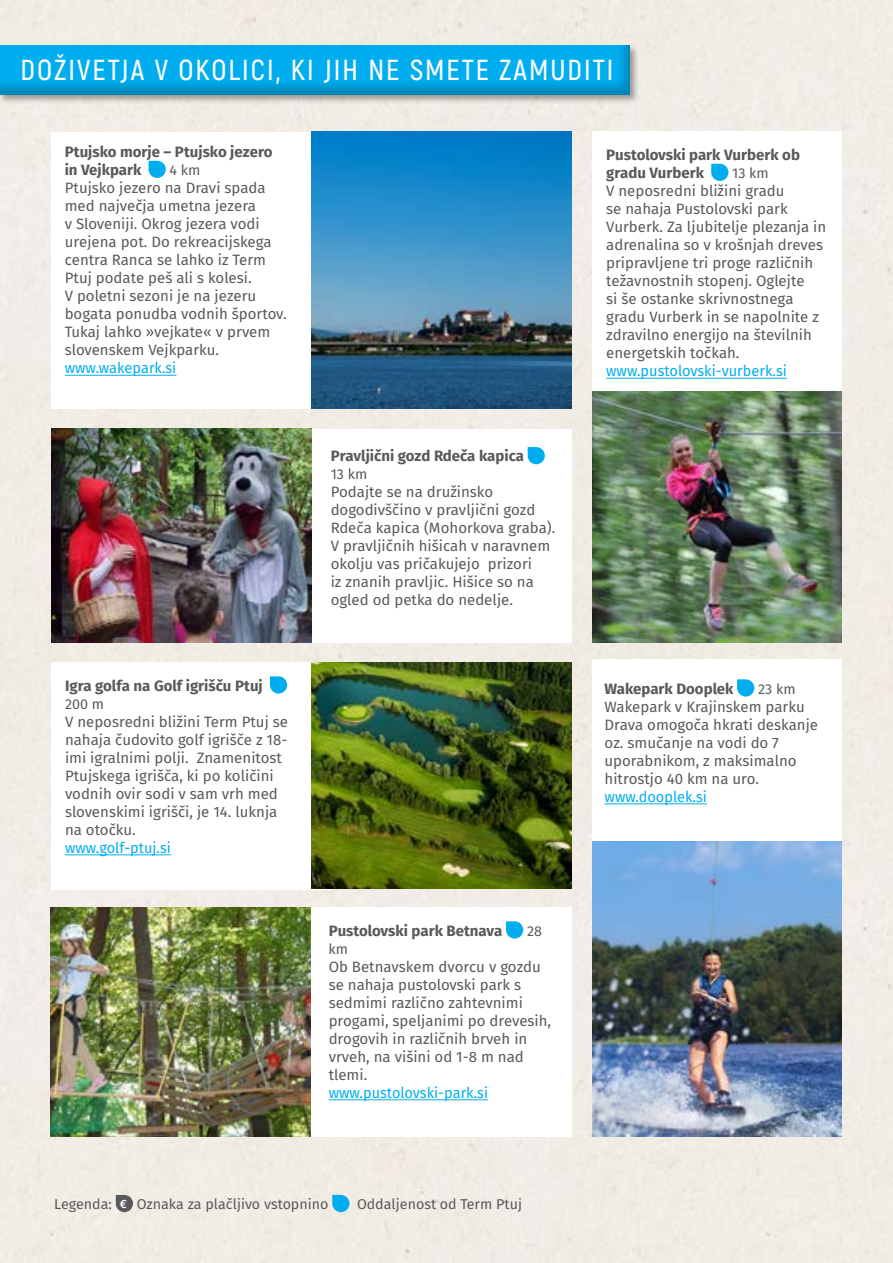
<style>
.page{position:relative;width:893px;height:1263px;background:#f1ede4}
.page>*{position:absolute;margin:0;border:0;box-sizing:border-box;transform-origin:0 0}
.t1{font:600 28.95px "Akrobat";letter-spacing:.07em;color:#fff}
.t2{font:15px/18px "Fira Sans";color:#58595b}
.t3{font:700 15px/18px "Fira Sans";color:#58595b}
.t4{font:15px "Fira Sans";color:#00aeef}
.t5{font:14.25px "Fira Sans";color:#58595b}
.s1{font-weight:500;font-size:12px;color:#fff}
</style>
<div class="page">
<div style="left:51px;top:132px;width:281px;height:276px;background:#fff"></div>
<svg style="left:116px;top:1195px;width:17px;height:17px"></svg>
<svg style="left:332px;top:1195px;width:17px;height:17px"></svg>
<div style="left:0;top:45px;width:639px;height:60px;background:#000;opacity:.35"></div>
<div style="left:0;top:34px;width:641px;height:62px;background:#000;opacity:.25"></div>
<img style="left:311px;top:132px;width:260px;height:276px">
<hr style="left:65px;top:375px;width:111px;height:1px;background:#00aeef">
<svg style="left:149px;top:161px;width:17px;height:17px"></svg>
<div style="left:592px;top:132px;width:250px;height:260px;background:#fff"></div>
<img style="left:592px;top:392px;width:250px;height:251px">
<hr style="left:606px;top:378px;width:181px;height:1px;background:#00aeef">
<svg style="left:711px;top:164px;width:17px;height:17px"></svg>
<div style="left:290px;top:429px;width:282px;height:214px;background:#fff"></div>
<img style="left:51px;top:429px;width:260px;height:214px">
<svg style="left:528px;top:447px;width:17px;height:17px"></svg>
<div style="left:51px;top:663px;width:281px;height:227px;background:#fff"></div>
<img style="left:311px;top:663px;width:260px;height:225px">
<div style="left:290px;top:907px;width:281px;height:230px;background:#fff"></div>
<img style="left:51px;top:907px;width:260px;height:230px">
<hr style="left:65px;top:854px;width:106px;height:1px;background:#00aeef">
<svg style="left:270px;top:676px;width:17px;height:17px"></svg>
<hr style="left:329px;top:1099px;width:159px;height:1px;background:#00aeef">
<svg style="left:506px;top:921px;width:17px;height:17px"></svg>
<div style="left:592px;top:659px;width:250px;height:183px;background:#fff"></div>
<img style="left:592px;top:842px;width:250px;height:295px">
<hr style="left:605px;top:803px;width:102px;height:1px;background:#00aeef">
<svg style="left:737px;top:679px;width:17px;height:17px"></svg>
<h1 class="t1" style="left:21px;top:53px;width:594px">DOŽIVETJA V OKOLICI, KI JIH NE SMETE ZAMUDITI</h1>
<p class="t3" style="left:65px;top:144px;width:209px">Ptujsko morje – Ptujsko jezero in Vejkpark</p>
<p class="t5" style="left:170px;top:160px;width:32px">4 km</p>
<p class="t2" style="left:65px;top:180px;width:223px">Ptujsko jezero na Dravi spada med največja umetna jezera<br>v Sloveniji. Okrog jezera vodi urejena pot. Do rekreacijskega centra Ranca se lahko iz Term<br>Ptuj podate peš ali s kolesi.<br>V poletni sezoni je na jezeru bogata ponudba vodnih športov.<br>Tukaj lahko »vejkate« v prvem slovenskem Vejkparku.</p>
<p class="t4" style="left:65px;top:357px;width:113px">www.wakepark.si</p>
<p class="t3" style="left:65px;top:677px;width:199px">Igra golfa na Golf igrišču Ptuj</p>
<p class="t5" style="left:65px;top:694px;width:40px">200 m</p>
<p class="t2" style="left:65px;top:713px;width:225px">V neposredni bližini Term Ptuj se nahaja čudovito golf igrišče z 18- imi igralnimi polji. Znamenitost<br>Ptujskega igrišča, ki po količini vodnih ovir sodi v sam vrh med slovenskimi igrišči, je 14. luknja na otočku.</p>
<p class="t4" style="left:65px;top:837px;width:107px">www.golf-ptuj.si</p>
<p class="t3" style="left:331px;top:448px;width:195px">Pravljični gozd Rdeča kapica</p>
<p class="t5" style="left:331px;top:464px;width:38px">13 km</p>
<p class="t2" style="left:331px;top:484px;width:226px">Podajte se na družinsko dogodivščino v pravljični gozd<br>Rdeča kapica (Mohorkova graba).<br>V pravljičnih hišicah v naravnem okolju vas pričakujejo prizori<br>iz znanih pravljic. Hišice so na ogled od petka do nedelje.</p>
<p class="t3" style="left:329px;top:922px;width:175px">Pustolovski park Betnava</p>
<p class="t5" style="left:527px;top:920px;width:16px">28</p>
<p class="t5" style="left:329px;top:938px;width:21px">km</p>
<p class="t2" style="left:329px;top:958px;width:224px">Ob Betnavskem dvorcu v gozdu se nahaja pustolovski park s sedmimi različno zahtevnimi progami, speljanimi po drevesih, drogovih in različnih brveh in vrveh, na višini od 1-8 m nad tlemi.</p>
<p class="t4" style="left:329px;top:1082px;width:161px">www.pustolovski-park.si</p>
<p class="t5" style="left:54px;top:1194px;width:276px">Legenda: <span class="s1">€</span> Oznaka za plačljivo vstopnino</p>
<p class="t5" style="left:357px;top:1194px;width:166px">Oddaljenost od Term Ptuj</p>
<p class="t3" style="left:606px;top:147px;width:195px">Pustolovski park Vurberk ob gradu Vurberk</p>
<p class="t5" style="left:732px;top:163px;width:38px">13 km</p>
<p class="t2" style="left:606px;top:183px;width:222px">V neposredni bližini gradu<br>se nahaja Pustolovski park<br>Vurberk. Za ljubitelje plezanja in adrenalina so v krošnjah dreves pripravljene tri proge različnih težavnostnih stopenj. Oglejte<br>si še ostanke skrivnostnega gradu Vurberk in se napolnite z zdravilno energijo na številnih energetskih točkah.</p>
<p class="t4" style="left:606px;top:360px;width:182px">www.pustolovski-vurberk.si</p>
<p class="t3" style="left:605px;top:680px;width:130px">Wakepark Dooplek</p>
<p class="t5" style="left:758px;top:679px;width:39px">23 km</p>
<p class="t2" style="left:605px;top:698px;width:215px">Wakepark v Krajinskem parku<br>Drava omogoča hkrati deskanje oz. smučanje na vodi do 7 uporabnikom, z maksimalno hitrostjo 40 km na uro.</p>
<p class="t4" style="left:605px;top:786px;width:104px">www.dooplek.si</p>
</div>
